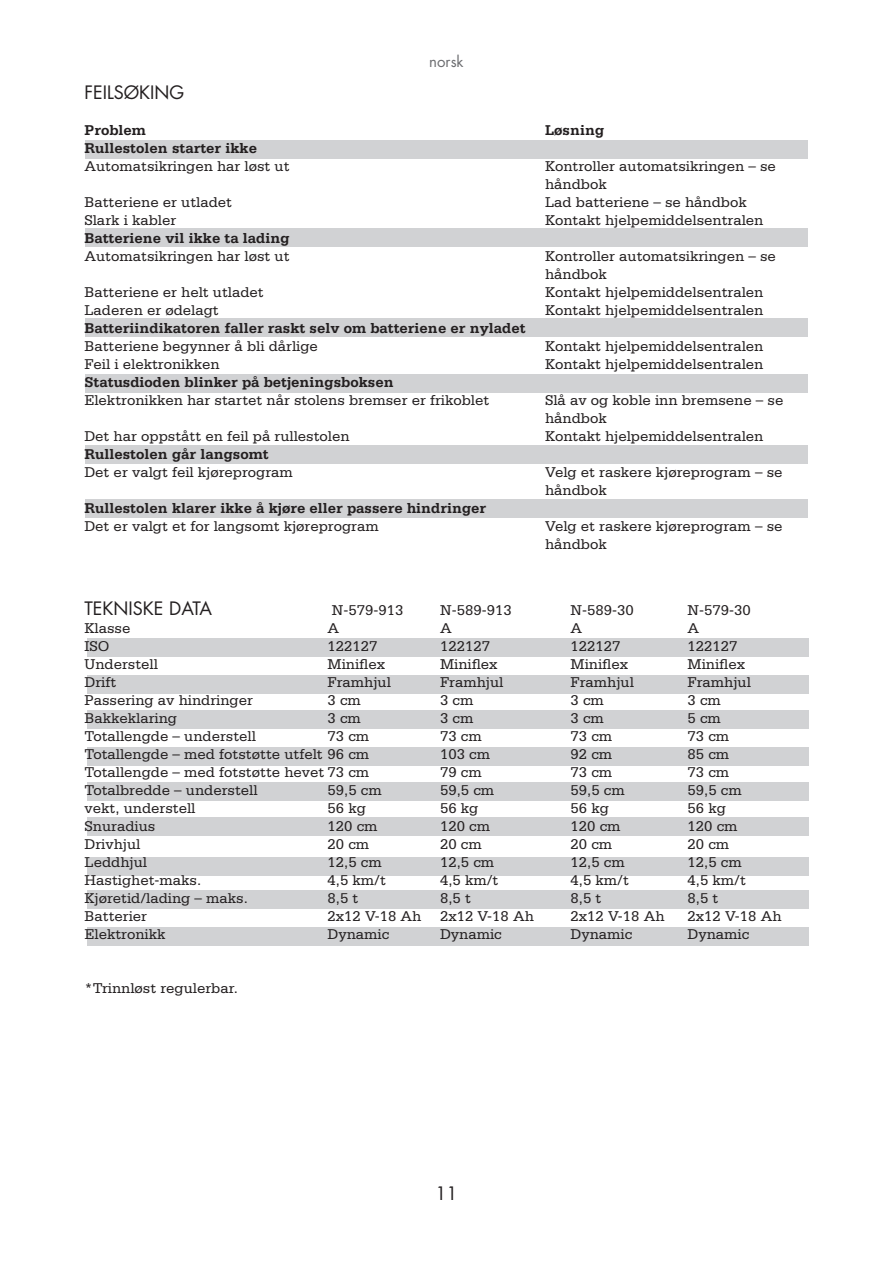
<style>
.page{position:relative;width:893px;height:1263px;background:#fff}
.page>*{position:absolute;margin:0;border:0;box-sizing:border-box;transform-origin:0 0}
.t1{font:18px "Futura Std";color:#231f20}
.t2{font:15px/18px "Serifa Std";color:#231f20}
.t3{font:700 15px "Serifa Std";color:#231f20}
.t4{font:15px "Futura Std";color:#6c6d70}
</style>
<div class="page">
<div style="left:85px;top:140px;width:722px;height:18px;background:#d1d2d4"></div>
<div style="left:85px;top:229px;width:722px;height:18px;background:#d1d2d4"></div>
<div style="left:85px;top:319px;width:722px;height:18px;background:#d1d2d4"></div>
<div style="left:85px;top:500px;width:722px;height:18px;background:#d1d2d4"></div>
<div style="left:85px;top:374px;width:722px;height:18px;background:#d1d2d4"></div>
<div style="left:85px;top:445px;width:722px;height:18px;background:#d1d2d4"></div>
<div style="left:87px;top:638px;width:721px;height:18px;background:#d1d2d4"></div>
<div style="left:87px;top:675px;width:721px;height:19px;background:#d1d2d4"></div>
<div style="left:87px;top:748px;width:721px;height:18px;background:#d1d2d4"></div>
<div style="left:87px;top:783px;width:721px;height:18px;background:#d1d2d4"></div>
<div style="left:87px;top:817px;width:721px;height:18px;background:#d1d2d4"></div>
<div style="left:87px;top:857px;width:721px;height:18px;background:#d1d2d4"></div>
<div style="left:87px;top:890px;width:721px;height:18px;background:#d1d2d4"></div>
<div style="left:87px;top:927px;width:721px;height:18px;background:#d1d2d4"></div>
<div style="left:87px;top:711px;width:721px;height:18px;background:#d1d2d4"></div>
<p class="t4" style="left:429px;top:51px;width:36px">norsk</p>
<p class="t1" style="left:84px;top:81px;width:101px">FEILSØKING</p>
<p class="t3" style="left:84px;top:121px;width:63px">Problem</p>
<p class="t3" style="left:545px;top:121px;width:61px">Løsning</p>
<p class="t3" style="left:84px;top:139px;width:174px">Rullestolen starter ikke</p>
<p class="t2" style="left:84px;top:157px;width:207px">Automatsikringen har løst ut</p>
<p class="t2" style="left:545px;top:157px;width:232px">Kontroller automatsikringen – se håndbok</p>
<p class="t2" style="left:84px;top:193px;width:149px">Batteriene er utladet</p>
<p class="t2" style="left:545px;top:193px;width:203px">Lad batteriene – se håndbok</p>
<p class="t2" style="left:84px;top:211px;width:93px">Slark i kabler</p>
<p class="t2" style="left:545px;top:211px;width:220px">Kontakt hjelpemiddelsentralen</p>
<p class="t3" style="left:84px;top:229px;width:207px">Batteriene vil ikke ta lading</p>
<p class="t2" style="left:84px;top:247px;width:207px">Automatsikringen har løst ut</p>
<p class="t2" style="left:545px;top:247px;width:232px">Kontroller automatsikringen – se håndbok</p>
<p class="t2" style="left:84px;top:283px;width:181px">Batteriene er helt utladet</p>
<p class="t2" style="left:545px;top:283px;width:220px">Kontakt hjelpemiddelsentralen</p>
<p class="t2" style="left:84px;top:301px;width:136px">Laderen er ødelagt</p>
<p class="t2" style="left:545px;top:301px;width:220px">Kontakt hjelpemiddelsentralen</p>
<p class="t3" style="left:84px;top:319px;width:443px">Batteriindikatoren faller raskt selv om batteriene er nyladet</p>
<p class="t2" style="left:84px;top:337px;width:235px">Batteriene begynner å bli dårlige</p>
<p class="t2" style="left:545px;top:337px;width:220px">Kontakt hjelpemiddelsentralen</p>
<p class="t2" style="left:84px;top:355px;width:137px">Feil i elektronikken</p>
<p class="t2" style="left:545px;top:355px;width:220px">Kontakt hjelpemiddelsentralen</p>
<p class="t3" style="left:84px;top:373px;width:311px">Statusdioden blinker på betjeningsboksen</p>
<p class="t2" style="left:84px;top:391px;width:406px">Elektronikken har startet når stolens bremser er frikoblet</p>
<p class="t2" style="left:545px;top:391px;width:240px">Slå av og koble inn bremsene – se håndbok</p>
<p class="t2" style="left:84px;top:427px;width:267px">Det har oppstått en feil på rullestolen</p>
<p class="t2" style="left:545px;top:427px;width:220px">Kontakt hjelpemiddelsentralen</p>
<p class="t3" style="left:84px;top:445px;width:186px">Rullestolen går langsomt</p>
<p class="t2" style="left:84px;top:463px;width:210px">Det er valgt feil kjøreprogram</p>
<p class="t2" style="left:545px;top:463px;width:239px">Velg et raskere kjøreprogram – se håndbok</p>
<p class="t3" style="left:84px;top:499px;width:403px">Rullestolen klarer ikke å kjøre eller passere hindringer</p>
<p class="t2" style="left:84px;top:517px;width:296px">Det er valgt et for langsomt kjøreprogram</p>
<p class="t2" style="left:545px;top:517px;width:239px">Velg et raskere kjøreprogram – se håndbok</p>
<p class="t1" style="left:85px;top:597px;width:129px">TEKNISKE DATA</p>
<p class="t2" style="left:332px;top:601px;width:73px">N-579-913</p>
<p class="t2" style="left:440px;top:601px;width:73px">N-589-913</p>
<p class="t2" style="left:571px;top:601px;width:65px">N-589-30</p>
<p class="t2" style="left:688px;top:601px;width:65px">N-579-30</p>
<p class="t2" style="left:85px;top:619px;width:47px">Klasse</p>
<p class="t2" style="left:328px;top:619px;width:13px">A</p>
<p class="t2" style="left:440px;top:619px;width:13px">A</p>
<p class="t2" style="left:571px;top:619px;width:13px">A</p>
<p class="t2" style="left:688px;top:619px;width:13px">A</p>
<p class="t2" style="left:85px;top:637px;width:27px">ISO</p>
<p class="t2" style="left:328px;top:637px;width:52px">122127</p>
<p class="t2" style="left:440px;top:637px;width:52px">122127</p>
<p class="t2" style="left:571px;top:637px;width:52px">122127</p>
<p class="t2" style="left:688px;top:637px;width:52px">122127</p>
<p class="t2" style="left:85px;top:655px;width:75px">Understell</p>
<p class="t2" style="left:328px;top:655px;width:59px">Miniflex</p>
<p class="t2" style="left:440px;top:655px;width:59px">Miniflex</p>
<p class="t2" style="left:571px;top:655px;width:59px">Miniflex</p>
<p class="t2" style="left:688px;top:655px;width:59px">Miniflex</p>
<p class="t2" style="left:85px;top:673px;width:33px">Drift</p>
<p class="t2" style="left:328px;top:673px;width:65px">Framhjul</p>
<p class="t2" style="left:440px;top:673px;width:65px">Framhjul</p>
<p class="t2" style="left:571px;top:673px;width:65px">Framhjul</p>
<p class="t2" style="left:688px;top:673px;width:65px">Framhjul</p>
<p class="t2" style="left:85px;top:691px;width:170px">Passering av hindringer</p>
<p class="t2" style="left:328px;top:691px;width:35px">3 cm</p>
<p class="t2" style="left:440px;top:691px;width:35px">3 cm</p>
<p class="t2" style="left:571px;top:691px;width:35px">3 cm</p>
<p class="t2" style="left:688px;top:691px;width:35px">3 cm</p>
<p class="t2" style="left:85px;top:709px;width:94px">Bakkeklaring</p>
<p class="t2" style="left:328px;top:709px;width:35px">3 cm</p>
<p class="t2" style="left:440px;top:709px;width:35px">3 cm</p>
<p class="t2" style="left:571px;top:709px;width:35px">3 cm</p>
<p class="t2" style="left:688px;top:709px;width:35px">5 cm</p>
<p class="t2" style="left:85px;top:727px;width:173px">Totallengde – understell</p>
<p class="t2" style="left:328px;top:727px;width:43px">73 cm</p>
<p class="t2" style="left:440px;top:727px;width:43px">73 cm</p>
<p class="t2" style="left:571px;top:727px;width:43px">73 cm</p>
<p class="t2" style="left:688px;top:727px;width:43px">73 cm</p>
<p class="t2" style="left:85px;top:745px;width:286px">Totallengde – med fotstøtte utfelt 96 cm</p>
<p class="t2" style="left:440px;top:745px;width:52px">103 cm</p>
<p class="t2" style="left:571px;top:745px;width:43px">92 cm</p>
<p class="t2" style="left:688px;top:745px;width:43px">85 cm</p>
<p class="t2" style="left:85px;top:763px;width:286px">Totallengde – med fotstøtte hevet 73 cm</p>
<p class="t2" style="left:440px;top:763px;width:43px">79 cm</p>
<p class="t2" style="left:571px;top:763px;width:43px">73 cm</p>
<p class="t2" style="left:688px;top:763px;width:43px">73 cm</p>
<p class="t2" style="left:85px;top:781px;width:175px">Totalbredde – understell</p>
<p class="t2" style="left:328px;top:781px;width:56px">59,5 cm</p>
<p class="t2" style="left:440px;top:781px;width:56px">59,5 cm</p>
<p class="t2" style="left:571px;top:781px;width:56px">59,5 cm</p>
<p class="t2" style="left:688px;top:781px;width:56px">59,5 cm</p>
<p class="t2" style="left:85px;top:799px;width:112px">vekt, understell</p>
<p class="t2" style="left:328px;top:799px;width:40px">56 kg</p>
<p class="t2" style="left:440px;top:799px;width:40px">56 kg</p>
<p class="t2" style="left:571px;top:799px;width:40px">56 kg</p>
<p class="t2" style="left:688px;top:799px;width:40px">56 kg</p>
<p class="t2" style="left:85px;top:817px;width:72px">Snuradius</p>
<p class="t2" style="left:328px;top:817px;width:52px">120 cm</p>
<p class="t2" style="left:440px;top:817px;width:52px">120 cm</p>
<p class="t2" style="left:571px;top:817px;width:52px">120 cm</p>
<p class="t2" style="left:688px;top:817px;width:52px">120 cm</p>
<p class="t2" style="left:85px;top:835px;width:57px">Drivhjul</p>
<p class="t2" style="left:328px;top:835px;width:43px">20 cm</p>
<p class="t2" style="left:440px;top:835px;width:43px">20 cm</p>
<p class="t2" style="left:571px;top:835px;width:43px">20 cm</p>
<p class="t2" style="left:688px;top:835px;width:43px">20 cm</p>
<p class="t2" style="left:85px;top:853px;width:64px">Leddhjul</p>
<p class="t2" style="left:328px;top:853px;width:56px">12,5 cm</p>
<p class="t2" style="left:440px;top:853px;width:56px">12,5 cm</p>
<p class="t2" style="left:571px;top:853px;width:56px">12,5 cm</p>
<p class="t2" style="left:688px;top:853px;width:56px">12,5 cm</p>
<p class="t2" style="left:85px;top:871px;width:118px">Hastighet-maks.</p>
<p class="t2" style="left:328px;top:871px;width:60px">4,5 km/t</p>
<p class="t2" style="left:440px;top:871px;width:60px">4,5 km/t</p>
<p class="t2" style="left:571px;top:871px;width:60px">4,5 km/t</p>
<p class="t2" style="left:688px;top:871px;width:60px">4,5 km/t</p>
<p class="t2" style="left:85px;top:889px;width:165px">Kjøretid/lading – maks.</p>
<p class="t2" style="left:328px;top:889px;width:32px">8,5 t</p>
<p class="t2" style="left:440px;top:889px;width:32px">8,5 t</p>
<p class="t2" style="left:571px;top:889px;width:32px">8,5 t</p>
<p class="t2" style="left:688px;top:889px;width:32px">8,5 t</p>
<p class="t2" style="left:85px;top:907px;width:64px">Batterier</p>
<p class="t2" style="left:328px;top:907px;width:208px">2x12 V-18 Ah 2x12 V-18 Ah</p>
<p class="t2" style="left:571px;top:907px;width:95px">2x12 V-18 Ah</p>
<p class="t2" style="left:688px;top:907px;width:95px">2x12 V-18 Ah</p>
<p class="t2" style="left:85px;top:925px;width:82px">Elektronikk</p>
<p class="t2" style="left:328px;top:925px;width:63px">Dynamic</p>
<p class="t2" style="left:440px;top:925px;width:63px">Dynamic</p>
<p class="t2" style="left:571px;top:925px;width:63px">Dynamic</p>
<p class="t2" style="left:688px;top:925px;width:63px">Dynamic</p>
<p class="t2" style="left:85px;top:979px;width:155px">*Trinnløst regulerbar.</p>
<p class="t1" style="left:435px;top:1182px;width:24px">11</p>
</div>
